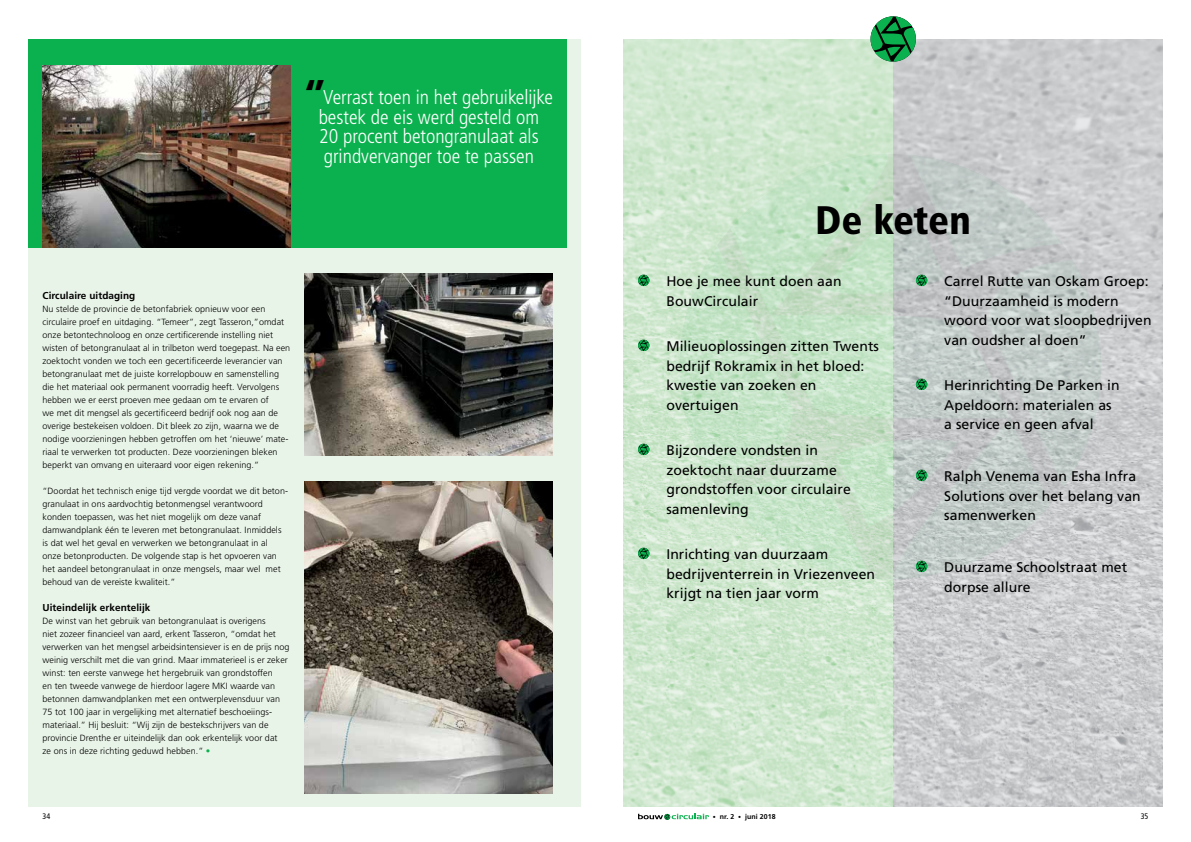
<style>
.page{position:relative;width:1191px;height:842px;background:#fff}
.page>*{position:absolute;margin:0;border:0;box-sizing:border-box;transform-origin:0 0}
.t1{font:40px "Humanist 777 BT Black Condensed B";letter-spacing:.005em;color:#000}
.t2{font:300 condensed 20px/19.5px "Frutiger";color:#fff;text-align:center}
.t3{font:14px/19.5px "Frutiger";letter-spacing:.005em;color:#000}
.t4{font:700 10px "Frutiger";letter-spacing:.005em;color:#000}
.t5{font:300 9px/13px "Frutiger";letter-spacing:.005em;color:#000}
.t6{font:condensed 8px "Frutiger";color:#000}
.t7{font:700 7px "Frutiger";letter-spacing:.015em;color:#000}
.s1{font-weight:700;font-stretch:normal;font-size:40px;color:#000}
.s2{color:#0bb14e}
.s3{font-size:6px}
</style>
<div class="page">
<div style="left:28px;top:39px;width:553px;height:767px;background:#e9f4e8"></div>
<svg style="left:638px;top:814px;width:71px;height:6px"></svg>
<div style="left:28px;top:39px;width:539px;height:208px;background:#0bb14e"></div>
<img style="left:305px;top:481px;width:248px;height:312px">
<img style="left:43px;top:65px;width:248px;height:182px">
<img style="left:305px;top:273px;width:248px;height:182px">
<img style="left:624px;top:39px;width:269px;height:767px">
<svg style="left:893px;top:39px;width:269px;height:767px;background:#caccce"></svg>
<svg style="left:869px;top:16px;width:48px;height:46px;background:#419b65"></svg>
<svg style="left:637px;top:275px;width:12px;height:11px"></svg>
<svg style="left:637px;top:340px;width:12px;height:11px"></svg>
<svg style="left:637px;top:444px;width:12px;height:11px"></svg>
<svg style="left:637px;top:548px;width:12px;height:11px"></svg>
<svg style="left:678px;top:155px;width:424px;height:423px;background:#c4d6c7"></svg>
<h2 class="t2" style="left:305px;top:88px;width:249px"><span class="s1">‘’</span>Verrast toen in het gebruikelijke bestek de eis werd gesteld om<br>20 procent betongranulaat als grindvervanger toe te passen</h2>
<p class="t4" style="left:43px;top:290px;width:94px">Circulaire uitdaging</p>
<p class="t5" style="left:43px;top:302px;width:249px">Nu stelde de provincie de betonfabriek opnieuw voor een circulaire proef en uitdaging. “Temeer”, zegt Tasseron,”omdat onze betontechnoloog en onze certificerende instelling niet wisten of betongranulaat al in trilbeton werd toegepast. Na een zoektocht vonden we toch een gecertificeerde leverancier van betongranulaat met de juiste korrelopbouw en samenstelling die het materiaal ook permanent voorradig heeft. Vervolgens hebben we er eerst proeven mee gedaan om te ervaren of<br>we met dit mengsel als gecertificeerd bedrijf ook nog aan de overige bestekeisen voldoen. Dit bleek zo zijn, waarna we de nodige voorzieningen hebben getroffen om het ‘nieuwe’ mate&shy;riaal te verwerken tot producten. Deze voorzieningen bleken beperkt van omvang en uiteraard voor eigen rekening.”</p>
<p class="t5" style="left:43px;top:484px;width:247px">“Doordat het technisch enige tijd vergde voordat we dit beton&shy;granulaat in ons aardvochtig betonmengsel verantwoord konden toepassen, was het niet mogelijk om deze vanaf damwandplank één te leveren met betongranulaat. Inmiddels is dat wel het geval en verwerken we betongranulaat in al onze betonproducten. De volgende stap is het opvoeren van het aandeel betongranulaat in onze mengsels, maar wel met behoud van de vereiste kwaliteit.”</p>
<p class="t4" style="left:43px;top:602px;width:109px">Uiteindelijk erkentelijk</p>
<p class="t5" style="left:43px;top:614px;width:248px">De winst van het gebruik van betongranulaat is overigens<br>niet zozeer financieel van aard, erkent Tasseron, “omdat het verwerken van het mengsel arbeidsintensiever is en de prijs nog weinig verschilt met die van grind. Maar immaterieel is er zeker winst: ten eerste vanwege het hergebruik van grondstoffen<br>en ten tweede vanwege de hierdoor lagere MKI waarde van betonnen damwandplanken met een ontwerplevensduur van 75 tot 100 jaar in vergelijking met alternatief beschoeiings&shy;materiaal.” Hij besluit: “Wij zijn de bestekschrijvers van de provincie Drenthe er uiteindelijk dan ook erkentelijk voor dat<br>ze ons in deze richting geduwd hebben.” <span class="s2">•</span></p>
<h1 class="t1" style="left:815px;top:195px;width:157px">De keten</h1>
<h3 class="t3" style="left:666px;top:271px;width:177px">Hoe je mee kunt doen aan<br>BouwCirculair</h3>
<h3 class="t3" style="left:666px;top:336px;width:214px">Milieuoplossingen zitten Twents bedrijf Rokramix in het bloed: kwestie van zoeken en overtuigen</h3>
<h3 class="t3" style="left:666px;top:440px;width:186px">Bijzondere vondsten in zoektocht naar duurzame grondstoffen voor circulaire samenleving</h3>
<h3 class="t3" style="left:666px;top:544px;width:210px">Inrichting van duurzaam bedrijventerrein in Vriezenveen krijgt na tien jaar vorm</h3>
<h3 class="t3" style="left:944px;top:271px;width:209px">Carrel Rutte van Oskam Groep: “Duurzaamheid is modern woord voor wat sloopbedrijven van oudsher al doen”</h3>
<h3 class="t3" style="left:944px;top:375px;width:177px">Herinrichting De Parken in<br>Apeldoorn: materialen as a service en geen afval</h3>
<h3 class="t3" style="left:944px;top:466px;width:198px">Ralph Venema van Esha Infra<br>Solutions over het belang van samenwerken</h3>
<h3 class="t3" style="left:944px;top:557px;width:184px">Duurzame Schoolstraat met dorpse allure</h3>
<p class="t6" style="left:43px;top:812px;width:9px">34</p>
<p class="t7" style="left:713px;top:812px;width:64px"><span class="s3">•</span> nr. 2 <span class="s3">•</span> juni 2018</p>
<p class="t6" style="left:1140px;top:812px;width:9px">35</p>
</div>
